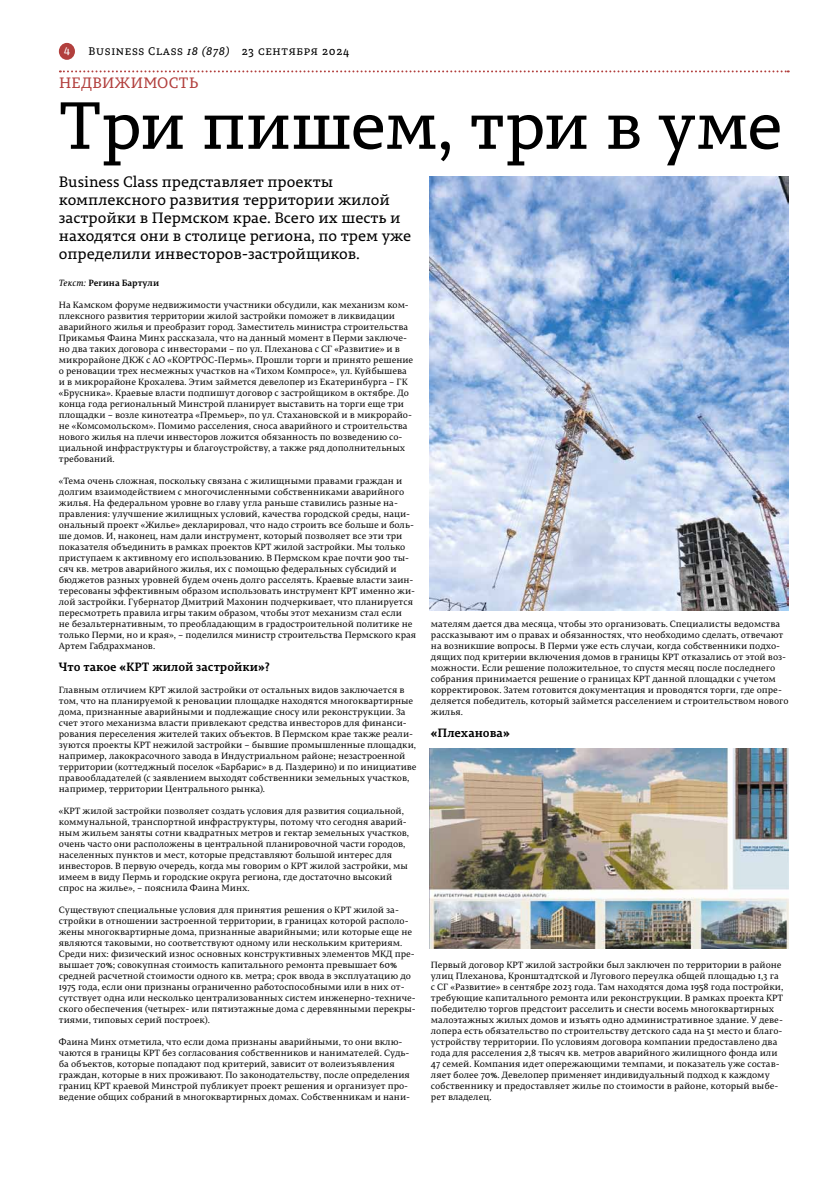
<style>
.page{position:relative;width:820px;height:1191px;background:#fff}
.page>*{position:absolute;margin:0;border:0;box-sizing:border-box;transform-origin:0 0}
.t1{font:66.3px "Permian Slab Serif Typeface";letter-spacing:-.02em;color:#000}
.t2{font:15px/18px "Permian Slab Serif Typeface";color:#000}
.t3{font:15px "Permian Slab Serif Typeface";letter-spacing:.025em;color:#b23f3d}
.t4{font:700 12px "Permian Slab Serif Typeface";color:#000}
.t5{font:11px "Permian Slab Serif Typeface";letter-spacing:.06em;color:#000}
.t6{font:11px "Permian Slab Serif Typeface";color:#fff}
.t7{font:9px/11px "Permian Serif Typeface";color:#000}
.t8{font:700 9px "Permian Serif Typeface";color:#000}
.s1{font-style:italic}
.s2{font-weight:400;font-style:italic}
</style>
<div class="page">
<div style="left:59px;top:43px;width:16px;height:17px;background:#b23f3d;border-radius:50%"></div>
<svg style="left:60px;top:70px;width:728px;height:2px"></svg>
<img style="left:429px;top:748px;width:359px;height:200px">
<img style="left:429px;top:176px;width:359px;height:434px">
<p class="t6" style="left:64px;top:42px;width:7px">4</p>
<p class="t5" style="left:89px;top:42px;width:262px">Business Class <span class="s1">18 (878)</span> 23 сентября 2024</p>
<h2 class="t3" style="left:59px;top:71px;width:141px">недвижимость</h2>
<h1 class="t1" style="left:59px;top:73px;width:725px">Три пишем, три в уме</h1>
<h2 class="t2" style="left:59px;top:172px;width:353px">Business Class представляет проекты комплексного развития территории жилой застройки в Пермском крае. Всего их шесть и находятся они в столице региона, по трем уже определили инвесторов-застройщиков.</h2>
<p class="t8" style="left:59px;top:275px;width:102px"><span class="s2">Текст:</span> Регина Бартули</p>
<p class="t7" style="left:59px;top:299px;width:356px">На Камском форуме недвижимости участники обсудили, как механизм ком&shy;плексного развития территории жилой застройки поможет в ликвидации аварийного жилья и преобразит город. Заместитель министра строительства Прикамья Фаина Минх рассказала, что на данный момент в Перми заключе&shy;но два таких договора с инвесторами – по ул. Плеханова с СГ «Развитие» и в микрорайоне ДКЖ с АО «КОРТРОС-Пермь». Прошли торги и принято решение о реновации трех несмежных участков на «Тихом Компросе», ул. Куйбышева и в микрорайоне Крохалева. Этим займется девелопер из Екатеринбурга – ГК «Брусника». Краевые власти подпишут договор с застройщиком в октябре. До конца года региональный Минстрой планирует выставить на торги еще три площадки – возле кинотеатра «Премьер», по ул. Стахановской и в микрорайо&shy;не «Комсомольском». Помимо расселения, сноса аварийного и строительства нового жилья на плечи инвесторов ложится обязанность по возведению со&shy;циальной инфраструктуры и благоустройству, а также ряд дополнительных требований.</p>
<p class="t7" style="left:59px;top:475px;width:359px">«Тема очень сложная, поскольку связана с жилищными правами граждан и долгим взаимодействием с многочисленными собственниками аварийного жилья. На федеральном уровне во главу угла раньше ставились разные на&shy;правления: улучшение жилищных условий, качества городской среды, наци&shy;ональный проект «Жилье» декларировал, что надо строить все больше и боль&shy;ше домов. И, наконец, нам дали инструмент, который позволяет все эти три показателя объединить в рамках проектов КРТ жилой застройки. Мы только приступаем к активному его использованию. В Пермском крае почти 900 ты&shy;сяч кв. метров аварийного жилья, их с помощью федеральных субсидий и бюджетов разных уровней будем очень долго расселять. Краевые власти заин&shy;тересованы эффективным образом использовать инструмент КРТ именно жи&shy;лой застройки. Губернатор Дмитрий Махонин подчеркивает, что планируется пересмотреть правила игры таким образом, чтобы этот механизм стал если<br>не безальтернативным, то преобладающим в градостроительной политике не только Перми, но и края», – поделился министр строительства Пермского края Артем Габдрахманов.</p>
<h3 class="t4" style="left:59px;top:657px;width:212px">Что такое «КРТ жилой застройки»?</h3>
<p class="t7" style="left:59px;top:684px;width:359px">Главным отличием КРТ жилой застройки от остальных видов заключается в том, что на планируемой к реновации площадке находятся многоквартирные дома, признанные аварийными и подлежащие сносу или реконструкции. За счет этого механизма власти привлекают средства инвесторов для финанси&shy;рования переселения жителей таких объектов. В Пермском крае также реали&shy;зуются проекты КРТ нежилой застройки – бывшие промышленные площадки, например, лакокрасочного завода в Индустриальном районе; незастроенной территории (коттеджный поселок «Барбарис» в д. Паздерино) и по инициативе правообладателей (с заявлением выходят собственники земельных участков, например, территории Центрального рынка).</p>
<p class="t7" style="left:59px;top:805px;width:351px">«КРТ жилой застройки позволяет создать условия для развития социальной, коммунальной, транспортной инфраструктуры, потому что сегодня аварий&shy;ным жильем заняты сотни квадратных метров и гектар земельных участков, очень часто они расположены в центральной планировочной части городов, населенных пунктов и мест, которые представляют большой интерес для инвесторов. В первую очередь, когда мы говорим о КРТ жилой застройки, мы имеем в виду Пермь и городские округа региона, где достаточно высокий спрос на жилье», – пояснила Фаина Минх.</p>
<p class="t7" style="left:59px;top:904px;width:358px">Существуют специальные условия для принятия решения о КРТ жилой за&shy;стройки в отношении застроенной территории, в границах которой располо&shy;жены многоквартирные дома, признанные аварийными; или которые еще не являются таковыми, но соответствуют одному или нескольким критериям.<br>Среди них: физический износ основных конструктивных элементов МКД пре&shy;вышает 70%; совокупная стоимость капитального ремонта превышает 60% средней расчетной стоимости одного кв. метра; срок ввода в эксплуатацию до 1975 года, если они признаны ограниченно работоспособными или в них от&shy;сутствует одна или несколько централизованных систем инженерно-техниче&shy;ского обеспечения (четырех- или пятиэтажные дома с деревянными перекры&shy;тиями, типовых серий построек).</p>
<p class="t7" style="left:59px;top:1036px;width:352px">Фаина Минх отметила, что если дома признаны аварийными, то они вклю&shy;чаются в границы КРТ без согласования собственников и нанимателей. Судь&shy;ба объектов, которые попадают под критерий, зависит от волеизъявления граждан, которые в них проживают. По законодательству, после определения границ КРТ краевой Минстрой публикует проект решения и организует про&shy;ведение общих собраний в многоквартирных домах. Собственникам и нани-</p>
<p class="t7" style="left:431px;top:618px;width:359px">мателям дается два месяца, чтобы это организовать. Специалисты ведомства рассказывают им о правах и обязанностях, что необходимо сделать, отвечают на возникшие вопросы. В Перми уже есть случаи, когда собственники подхо&shy;дящих под критерии включения домов в границы КРТ отказались от этой воз&shy;можности. Если решение положительное, то спустя месяц после последнего собрания принимается решение о границах КРТ данной площадки с учетом корректировок. Затем готовится документация и проводятся торги, где опре&shy;деляется победитель, который займется расселением и строительством нового жилья.</p>
<h3 class="t4" style="left:431px;top:723px;width:80px">«Плеханова»</h3>
<p class="t7" style="left:431px;top:959px;width:354px">Первый договор КРТ жилой застройки был заключен по территории в районе улиц Плеханова, Кронштадтской и Лугового переулка общей площадью 1,3 га с СГ «Развитие» в сентябре 2023 года. Там находятся дома 1958 года постройки, требующие капитального ремонта или реконструкции. В рамках проекта КРТ победителю торгов предстоит расселить и снести восемь многоквартирных малоэтажных жилых домов и изъять одно административное здание. У деве&shy;лопера есть обязательство по строительству детского сада на 51 место и благо&shy;устройству территории. По условиям договора компании предоставлено два года для расселения 2,8 тысяч кв. метров аварийного жилищного фонда или 47 семей. Компания идет опережающими темпами, и показатель уже состав&shy;ляет более 70%. Девелопер применяет индивидуальный подход к каждому собственнику и предоставляет жилье по стоимости в районе, который выбе&shy;рет владелец.</p>
</div>
